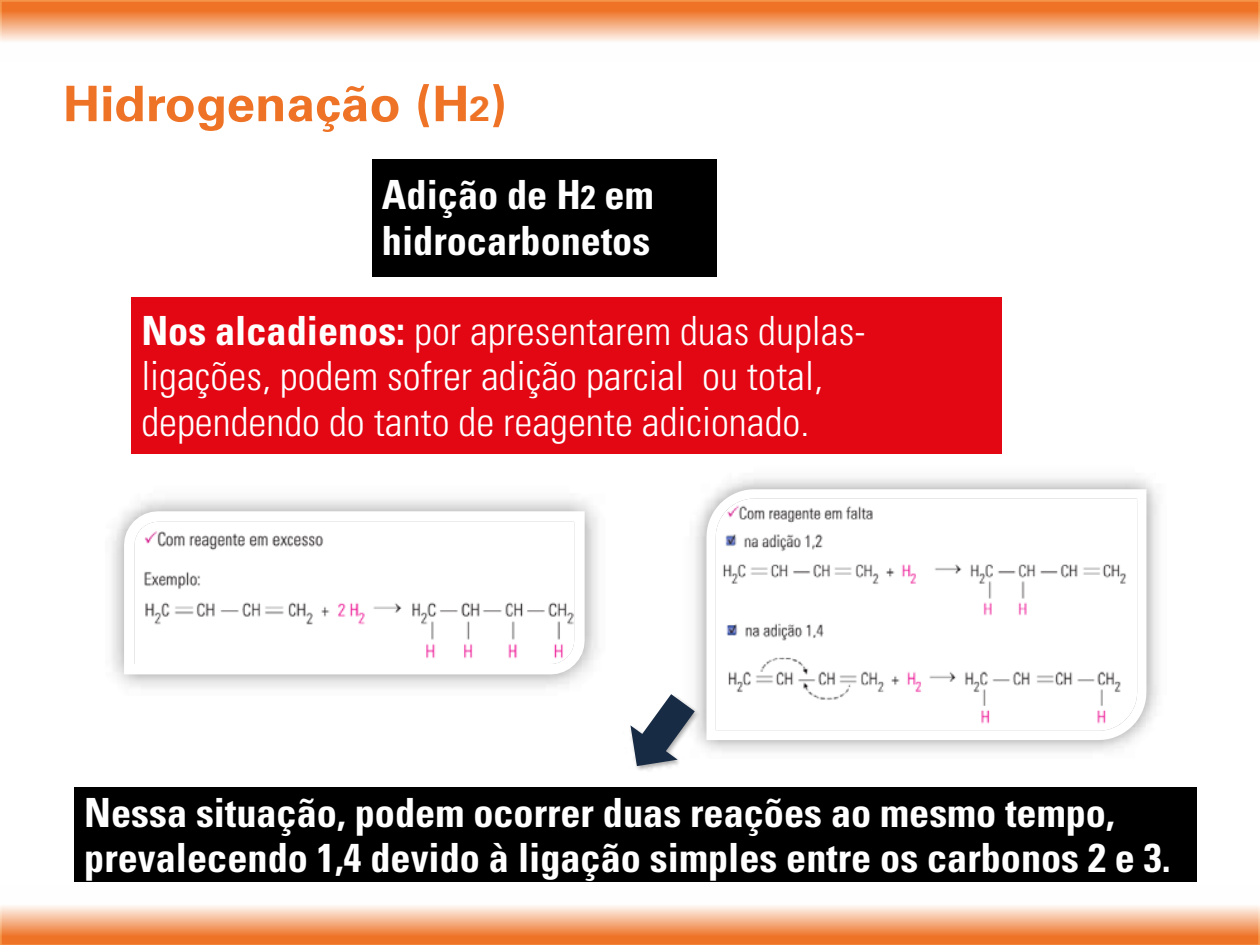
<style>
.page{position:relative;width:1260px;height:945px;background:#fff}
.page>*{position:absolute;margin:0;border:0;box-sizing:border-box;transform-origin:0 0}
.t1{font:700 49px "Univers LT Std";color:#ee7326;scale:1.05 1}
.t2{font:700 condensed 40.25px/45.5px "Univers LT Std";color:#fff}
.t3{font:300 condensed 40.25px/45.5px "Univers LT Std";color:#fff}
.s1{font-size:35px}
.s2{font-size:33.25px}
.s3{font-weight:700}
</style>
<div class="page">
<svg style="left:0;top:0;width:1260px;height:42px;background:#f4a675"></svg>
<svg style="left:0;top:906px;width:1260px;height:39px;background:#f4a676"></svg>
<div style="left:372px;top:159px;width:345px;height:118px;background:#000"></div>
<div style="left:74px;top:788px;width:1123px;height:94px;background:#000"></div>
<div style="left:131px;top:298px;width:871px;height:156px;background:#e30613"></div>
<svg style="left:119px;top:505px;width:471px;height:175px"></svg>
<svg style="left:702px;top:484px;width:449px;height:261px"></svg>
<img style="left:608px;top:679px;width:110px;height:109px">
<svg style="left:630px;top:694px;width:65px;height:72px"></svg>
<p class="t1" style="left:63px;top:75px;width:424px">Hidrogenação (H<span class="s1">2</span>)</p>
<p class="t2" style="left:382px;top:172px;width:273px">Adição de H<span class="s2">2</span> em hidrocarbonetos</p>
<p class="t3" style="left:141px;top:308px;width:726px"><span class="s3">Nos alcadienos:</span> por apresentarem duas duplas&shy;ligações, podem sofrer adição parcial ou total, dependendo do tanto de reagente adicionado.</p>
<p class="t2" style="left:84px;top:789px;width:1088px">Nessa situação, podem ocorrer duas reações ao mesmo tempo, prevalecendo 1,4 devido à ligação simples entre os carbonos 2 e 3.</p>
</div>
